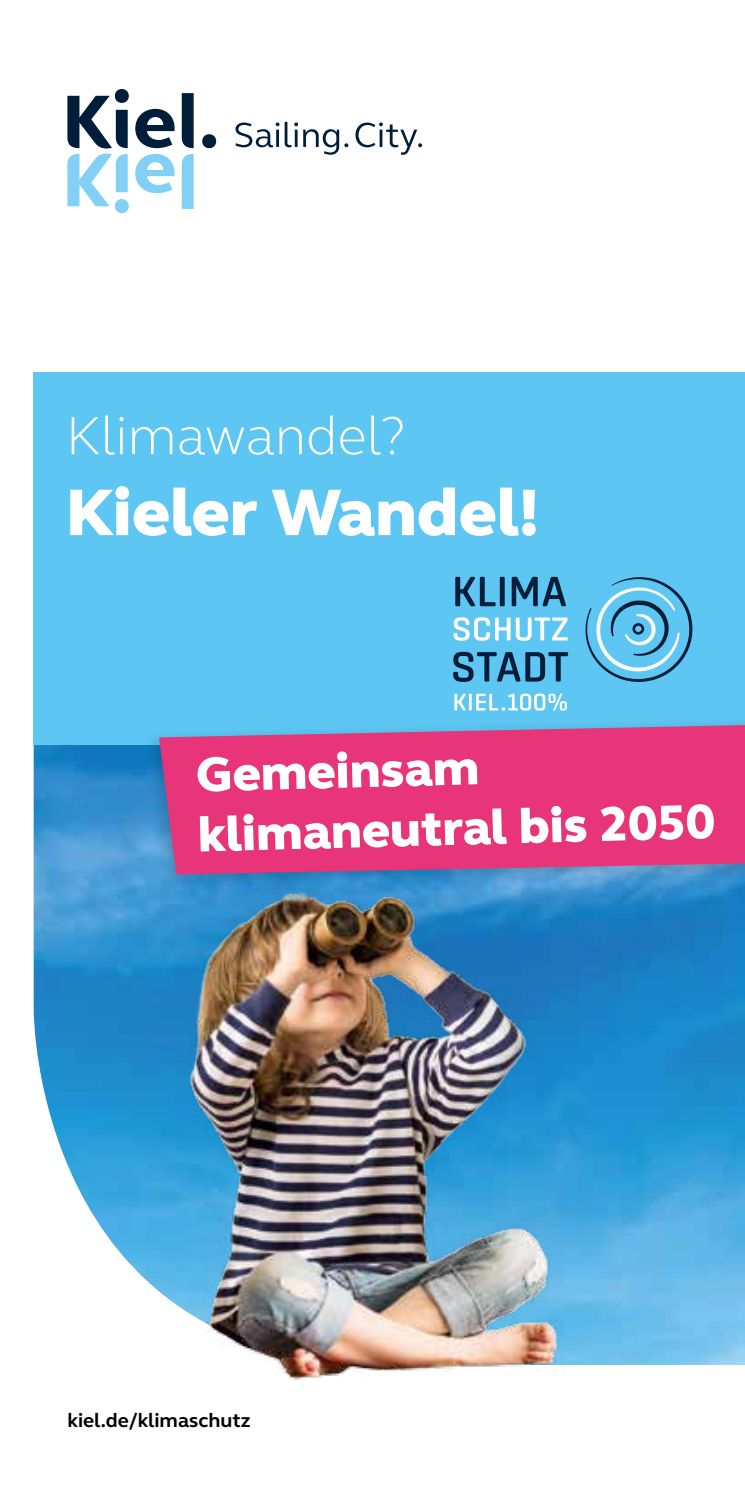
<style>
.page{position:relative;width:745px;height:1489px;background:#fff}
.page>*{position:absolute;margin:0;border:0;box-sizing:border-box;transform-origin:0 0}
.t1{font:800 67.5px "FS Elliot Pro";color:#fff}
.t2{font:300 54.75px "FS Elliot Pro";color:#fff}
.t3{font:800 50px/59px "FS Elliot Pro";color:#fff}
.t4{font:700 20px "FS Elliot Pro";color:#000}
</style>
<div class="page">
<img style="left:34px;top:744px;width:710px;height:620px">
<img style="left:175px;top:889px;width:395px;height:491px">
<svg style="left:235px;top:122px;width:113px;height:33px"></svg>
<svg style="left:355px;top:122px;width:67px;height:33px"></svg>
<div style="left:115px;top:199px;width:14px;height:14px;background:#82d0f5;border-radius:50%"></div>
<svg style="left:135px;top:154px;width:39px;height:39px"></svg>
<svg style="left:182px;top:154px;width:11px;height:55px"></svg>
<div style="left:115px;top:89px;width:14px;height:14px;background:#001e39;border-radius:50%"></div>
<div style="left:202px;top:134px;width:14px;height:14px;background:#001e39;border-radius:50%"></div>
<svg style="left:135px;top:109px;width:39px;height:39px"></svg>
<svg style="left:182px;top:93px;width:11px;height:55px"></svg>
<svg style="left:67px;top:96px;width:61px;height:110px"></svg>
<div style="left:34px;top:372px;width:710px;height:372px;background:#5dc6f2"></div>
<svg style="left:454px;top:693px;width:11px;height:17px"></svg>
<hr style="left:468px;top:693px;width:3px;height:17px;background:#fff">
<svg style="left:476px;top:693px;width:90px;height:17px"></svg>
<svg style="left:585px;top:577px;width:108px;height:105px"></svg>
<svg style="left:453px;top:652px;width:114px;height:29px"></svg>
<svg style="left:455px;top:577px;width:40px;height:29px"></svg>
<div style="left:499px;top:577px;width:5px;height:29px;background:#001e39"></div>
<svg style="left:511px;top:577px;width:54px;height:29px"></svg>
<svg style="left:453px;top:617px;width:114px;height:23px"></svg>
<div style="left:143px;top:714px;width:601px;height:175px;background:#000;opacity:.17"></div>
<svg style="left:159px;top:725px;width:585px;height:149px;background:#da3e80"></svg>
<p class="t2" style="left:66px;top:399px;width:341px">Klimawandel?</p>
<h1 class="t1" style="left:66px;top:467px;width:474px">Kieler Wandel!</h1>
<p class="t3" style="left:196px;top:743px;width:519px;rotate:-1deg">Gemeinsam klimaneutral bis 2050</p>
<p class="t4" style="left:67px;top:1406px;width:185px">kiel.de/klimaschutz</p>
</div>
